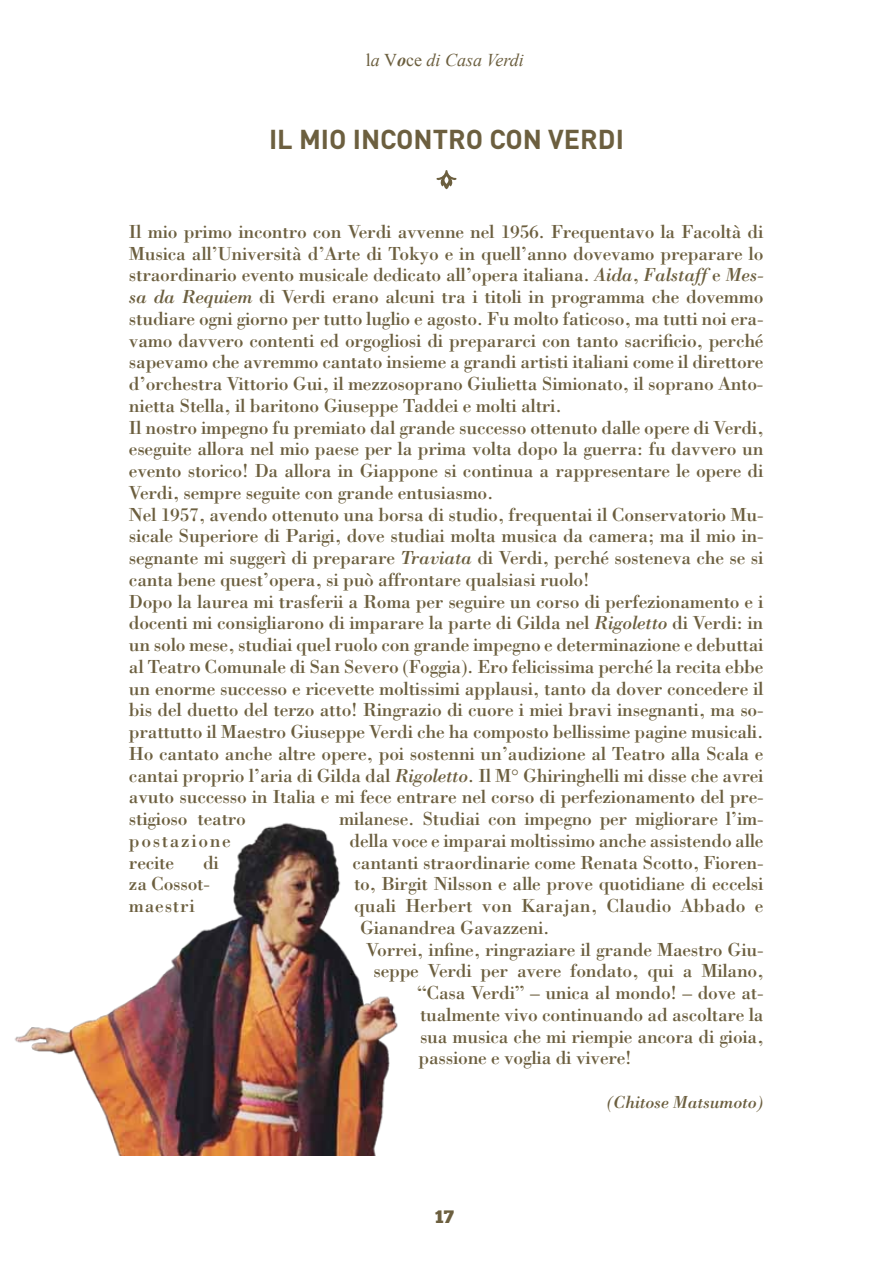
<style>
.page{position:relative;width:893px;height:1263px;background:#fff}
.page>*{position:absolute;margin:0;border:0;box-sizing:border-box;transform-origin:0 0}
.t1{font:700 27px "DIN Pro";color:#6c5f3f}
.t2{font:19.5px/21.8px "Bodoni Std";letter-spacing:-.015em;color:#6c5f3f}
.t3{font:19.5px "Bodoni Std";letter-spacing:.08em;color:#6c5f3f}
.t4{font:19.5px "Bodoni Std";letter-spacing:.035em;color:#6c5f3f}
.t5{font:italic 18px "Bodoni Std";letter-spacing:-.015em;color:#6c5f3f}
.t6{font:italic 18px "Times New Roman";color:#6c5f3f}
.t7{font:18px "Chunk Five";color:#6c5f3f}
.s1{font-style:normal}
.s2{font-weight:700}
.s3{font-style:italic}
</style>
<div class="page">
<svg style="left:436px;top:170px;width:20px;height:19px"></svg>
<img style="left:14px;top:823px;width:384px;height:332px">
<p class="t6" style="left:366px;top:48px;width:160px"><span class="s1">l</span>a <span class="s1">V</span><span class="s2">o</span><span class="s1">ce</span> di Casa Verdi</p>
<h1 class="t1" style="left:269px;top:121px;width:356px">IL MIO INCONTRO CON VERDI</h1>
<p class="t2" style="left:129px;top:220px;width:636px">Il mio primo incontro con Verdi avvenne nel 1956. Frequentavo la Facoltà di Musica all’Università d’Arte di Tokyo e in quell’anno dovevamo preparare lo straordinario evento musicale dedicato all’opera italiana. <span class="s3">Aida</span>, <span class="s3">Falstaff</span> e <span class="s3">Mes&shy;sa da Requiem</span> di Verdi erano alcuni tra i titoli in programma che dovemmo studiare ogni giorno per tutto luglio e agosto. Fu molto faticoso, ma tutti noi era&shy;vamo davvero contenti ed orgogliosi di prepararci con tanto sacrificio, perché sapevamo che avremmo cantato insieme a grandi artisti italiani come il direttore d’orchestra Vittorio Gui, il mezzosoprano Giulietta Simionato, il soprano Anto&shy;nietta Stella, il baritono Giuseppe Taddei e molti altri.<br>Il nostro impegno fu premiato dal grande successo ottenuto dalle opere di Verdi, eseguite allora nel mio paese per la prima volta dopo la guerra: fu davvero un evento storico! Da allora in Giappone si continua a rappresentare le opere di Verdi, sempre seguite con grande entusiasmo.<br>Nel 1957, avendo ottenuto una borsa di studio, frequentai il Conservatorio Mu&shy;sicale Superiore di Parigi, dove studiai molta musica da camera; ma il mio in&shy;segnante mi suggerì di preparare <span class="s3">Traviata</span> di Verdi, perché sosteneva che se si canta bene quest’opera, si può affrontare qualsiasi ruolo!<br>Dopo la laurea mi trasferii a Roma per seguire un corso di perfezionamento e i docenti mi consigliarono di imparare la parte di Gilda nel <span class="s3">Rigoletto</span> di Verdi: in un solo mese, studiai quel ruolo con grande impegno e determinazione e debuttai al Teatro Comunale di San Severo (Foggia). Ero felicissima perché la recita ebbe un enorme successo e ricevette moltissimi applausi, tanto da dover concedere il bis del duetto del terzo atto! Ringrazio di cuore i miei bravi insegnanti, ma so&shy;prattutto il Maestro Giuseppe Verdi che ha composto bellissime pagine musicali.<br>Ho cantato anche altre opere, poi sostenni un’audizione al Teatro alla Scala e cantai proprio l’aria di Gilda dal <span class="s3">Rigoletto</span>. Il M° Ghiringhelli mi disse che avrei avuto successo in Italia e mi fece entrare nel corso di perfezionamento del pre&shy;stigioso teatro</p>
<p class="t2" style="left:339px;top:807px;width:426px">milanese. Studiai con impegno per migliorare l’im-</p>
<p class="t3" style="left:129px;top:828px;width:103px">postazione</p>
<p class="t2" style="left:349px;top:829px;width:416px">della voce e imparai moltissimo anche assistendo alle</p>
<p class="t2" style="left:129px;top:851px;width:47px">recite</p>
<p class="t2" style="left:203px;top:851px;width:17px">di</p>
<p class="t2" style="left:352px;top:851px;width:413px">cantanti straordinarie come Renata Scotto, Fioren-</p>
<p class="t2" style="left:129px;top:873px;width:83px">za Cossot-</p>
<p class="t2" style="left:354px;top:873px;width:411px">to, Birgit Nilsson e alle prove quotidiane di eccelsi</p>
<p class="t4" style="left:129px;top:894px;width:67px">maestri</p>
<p class="t2" style="left:354px;top:894px;width:411px">quali Herbert von Karajan, Claudio Abbado e</p>
<p class="t2" style="left:360px;top:916px;width:191px">Gianandrea Gavazzeni.</p>
<p class="t2" style="left:366px;top:938px;width:399px">Vorrei, infine, ringraziare il grande Maestro Giu-</p>
<p class="t2" style="left:373px;top:960px;width:392px">seppe Verdi per avere fondato, qui a Milano,</p>
<p class="t2" style="left:417px;top:981px;width:348px">“Casa Verdi” – unica al mondo! – dove at-</p>
<p class="t2" style="left:420px;top:1003px;width:345px">tualmente vivo continuando ad ascoltare la</p>
<p class="t2" style="left:420px;top:1025px;width:345px">sua musica che mi riempie ancora di gioia,</p>
<p class="t2" style="left:418px;top:1047px;width:215px">passione e voglia di vivere!</p>
<p class="t5" style="left:607px;top:1091px;width:158px">(Chitose Matsumoto)</p>
<p class="t7" style="left:435px;top:1206px;width:21px">17</p>
</div>
